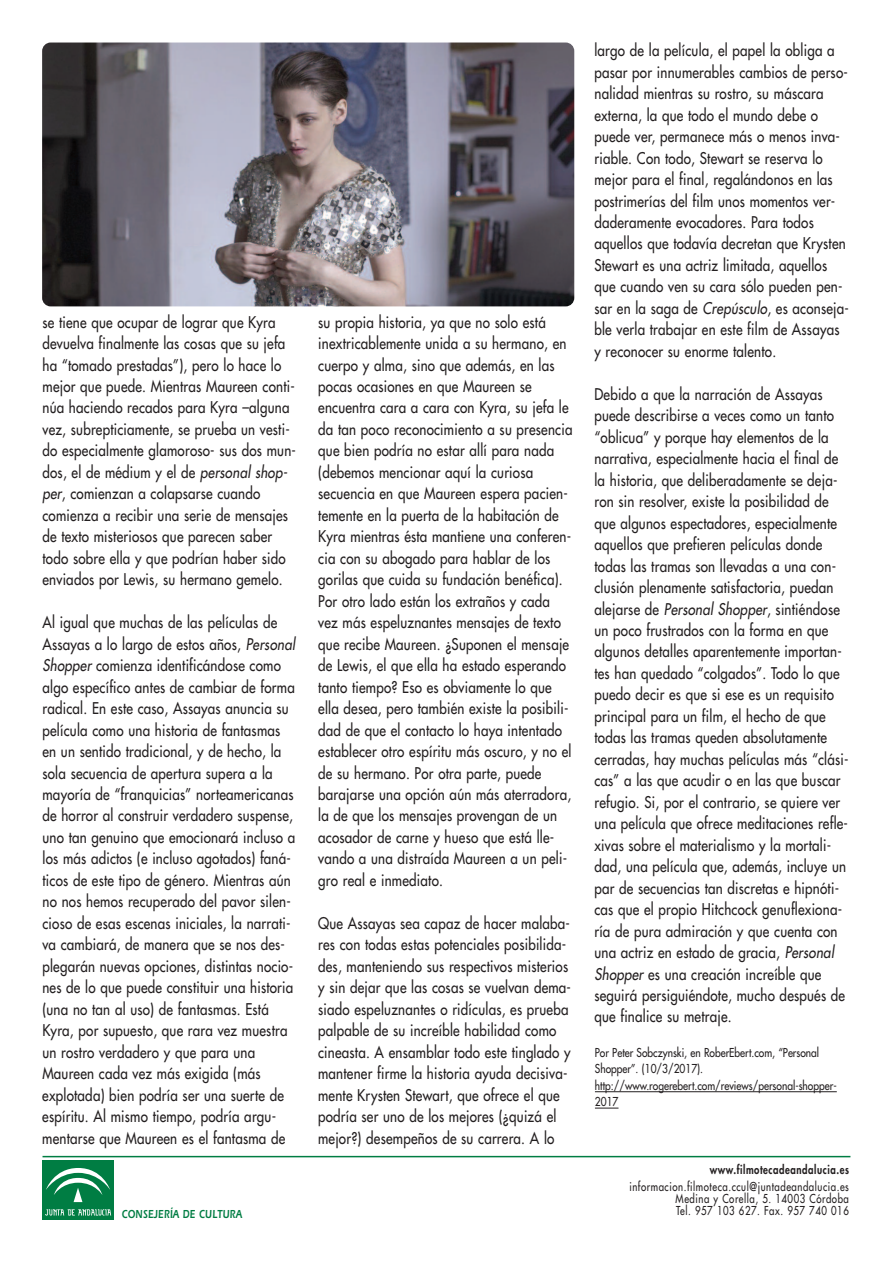
<style>
.page{position:relative;width:893px;height:1263px;background:#fff}
.page>*{position:absolute;margin:0;border:0;box-sizing:border-box;transform-origin:0 0}
.t1{font:15.75px/21.5px "Futura LT";letter-spacing:.015em;color:#231f20;scale:.85 1}
.t2{font:12px/16.4px "Futura LT";color:#231f20;scale:.85 1}
.t3{font:12px/12px "Futura LT";letter-spacing:.06em;color:#231f20;text-align:right;scale:.8 1}
.t4{font:800 12px "Futura LT";letter-spacing:.06em;color:#231f20;scale:.8 1}
.t5{font:12px "Erie Black Plain";letter-spacing:.03em;color:#007d43;scale:.75 1}
.s1{font-style:italic}
</style>
<div class="page">
<hr style="left:595px;top:1091px;width:242px;height:1px;background:#231f20">
<svg style="left:595px;top:1108px;width:23px;height:1px"></svg>
<hr style="left:43px;top:1156px;width:807px;height:1px;background:#007d43">
<img style="left:42px;top:43px;width:532px;height:263px;border-radius:9px">
<div style="left:43px;top:1160px;width:71px;height:60px;background:#007d43"></div>
<svg style="left:45px;top:1209px;width:66px;height:6px"></svg>
<svg style="left:46px;top:1168px;width:64px;height:35px"></svg>
<p class="t1" style="left:42px;top:311px;width:300px">se tiene que ocupar de lograr que Kyra devuelva finalmente las cosas que su jefa ha “tomado prestadas”), pero lo hace lo mejor que puede. Mientras Maureen conti&shy;núa haciendo recados para Kyra –alguna vez, subrepticiamente, se prueba un vesti&shy;do especialmente glamoroso- sus dos mun&shy;dos, el de médium y el de <span class="s1">personal shop&shy;per</span>, comienzan a colapsarse cuando comienza a recibir una serie de mensajes de texto misteriosos que parecen saber todo sobre ella y que podrían haber sido enviados por Lewis, su hermano gemelo.</p>
<p class="t1" style="left:42px;top:611px;width:299px">Al igual que muchas de las películas de Assayas a lo largo de estos años, <span class="s1">Personal Shopper</span> comienza identificándose como algo específico antes de cambiar de forma radical. En este caso, Assayas anuncia su película como una historia de fantasmas en un sentido tradicional, y de hecho, la sola secuencia de apertura supera a la mayoría de “franquicias” norteamericanas de horror al construir verdadero suspense, uno tan genuino que emocionará incluso a los más adictos (e incluso agotados) faná&shy;ticos de este tipo de género. Mientras aún no nos hemos recuperado del pavor silen&shy;cioso de esas escenas iniciales, la narrati&shy;va cambiará, de manera que se nos des&shy;plegarán nuevas opciones, distintas nocio&shy;nes de lo que puede constituir una historia (una no tan al uso) de fantasmas. Está Kyra, por supuesto, que rara vez muestra un rostro verdadero y que para una Maureen cada vez más exigida (más explotada) bien podría ser una suerte de espíritu. Al mismo tiempo, podría argu&shy;mentarse que Maureen es el fantasma de</p>
<p class="t1" style="left:318px;top:311px;width:301px">su propia historia, ya que no solo está inextricablemente unida a su hermano, en cuerpo y alma, sino que además, en las pocas ocasiones en que Maureen se encuentra cara a cara con Kyra, su jefa le da tan poco reconocimiento a su presencia que bien podría no estar allí para nada (debemos mencionar aquí la curiosa secuencia en que Maureen espera pacien&shy;temente en la puerta de la habitación de Kyra mientras ésta mantiene una conferen&shy;cia con su abogado para hablar de los gorilas que cuida su fundación benéfica).<br>Por otro lado están los extraños y cada vez más espeluznantes mensajes de texto que recibe Maureen. ¿Suponen el mensaje de Lewis, el que ella ha estado esperando tanto tiempo? Eso es obviamente lo que ella desea, pero también existe la posibili&shy;dad de que el contacto lo haya intentado establecer otro espíritu más oscuro, y no el de su hermano. Por otra parte, puede barajarse una opción aún más aterradora, la de que los mensajes provengan de un acosador de carne y hueso que está lle&shy;vando a una distraída Maureen a un peli&shy;gro real e inmediato.</p>
<p class="t1" style="left:318px;top:912px;width:299px">Que Assayas sea capaz de hacer malaba&shy;res con todas estas potenciales posibilida&shy;des, manteniendo sus respectivos misterios y sin dejar que las cosas se vuelvan dema&shy;siado espeluznantes o ridículas, es prueba palpable de su increíble habilidad como cineasta. A ensamblar todo este tinglado y mantener firme la historia ayuda decisiva&shy;mente Krysten Stewart, que ofrece el que podría ser uno de los mejores (¿quizá el mejor?) desempeños de su carrera. A lo</p>
<p class="t1" style="left:594px;top:40px;width:301px">largo de la película, el papel la obliga a pasar por innumerables cambios de perso&shy;nalidad mientras su rostro, su máscara externa, la que todo el mundo debe o puede ver, permanece más o menos inva&shy;riable. Con todo, Stewart se reserva lo mejor para el final, regalándonos en las postrimerías del film unos momentos ver&shy;daderamente evocadores. Para todos aquellos que todavía decretan que Krysten Stewart es una actriz limitada, aquellos que cuando ven su cara sólo pueden pen&shy;sar en la saga de <span class="s1">Crepúsculo</span>, es aconseja&shy;ble verla trabajar en este film de Assayas y reconocer su enorme talento.</p>
<p class="t1" style="left:594px;top:383px;width:301px">Debido a que la narración de Assayas puede describirse a veces como un tanto “oblicua” y porque hay elementos de la narrativa, especialmente hacia el final de la historia, que deliberadamente se deja&shy;ron sin resolver, existe la posibilidad de que algunos espectadores, especialmente aquellos que prefieren películas donde todas las tramas son llevadas a una con&shy;clusión plenamente satisfactoria, puedan alejarse de <span class="s1">Personal Shopper</span>, sintiéndose un poco frustrados con la forma en que algunos detalles aparentemente importan&shy;tes han quedado “colgados”. Todo lo que puedo decir es que si ese es un requisito principal para un film, el hecho de que todas las tramas queden absolutamente cerradas, hay muchas películas más “clási&shy;cas” a las que acudir o en las que buscar refugio. Si, por el contrario, se quiere ver una película que ofrece meditaciones refle&shy;xivas sobre el materialismo y la mortali&shy;dad, una película que, además, incluye un par de secuencias tan discretas e hipnóti&shy;cas que el propio Hitchcock genuflexiona&shy;ría de pura admiración y que cuenta con una actriz en estado de gracia, <span class="s1">Personal Shopper</span> es una creación increíble que seguirá persiguiéndote, mucho después de que finalice su metraje.</p>
<p class="t2" style="left:595px;top:1044px;width:286px">Por Peter Sobczynski, en RoberEbert.com, “Personal Shopper”. (10/3/2017). http://www.rogerebert.com/reviews/personal-shopper-2017</p>
<p class="t4" style="left:710px;top:1162px;width:176px">www.filmotecadeandalucia.es</p>
<p class="t3" style="left:629px;top:1180px;width:276px">informacion.filmoteca.ccul@juntadeandalucia.es<br>Medina y Corella, 5. 14003 Córdoba</p>
<p class="t5" style="left:122px;top:1206px;width:162px">CONSEJERÍA DE CULTURA</p>
<p class="t3" style="left:676px;top:1204px;width:217px">Tel. 957 103 627. Fax. 957 740 016</p>
</div>
